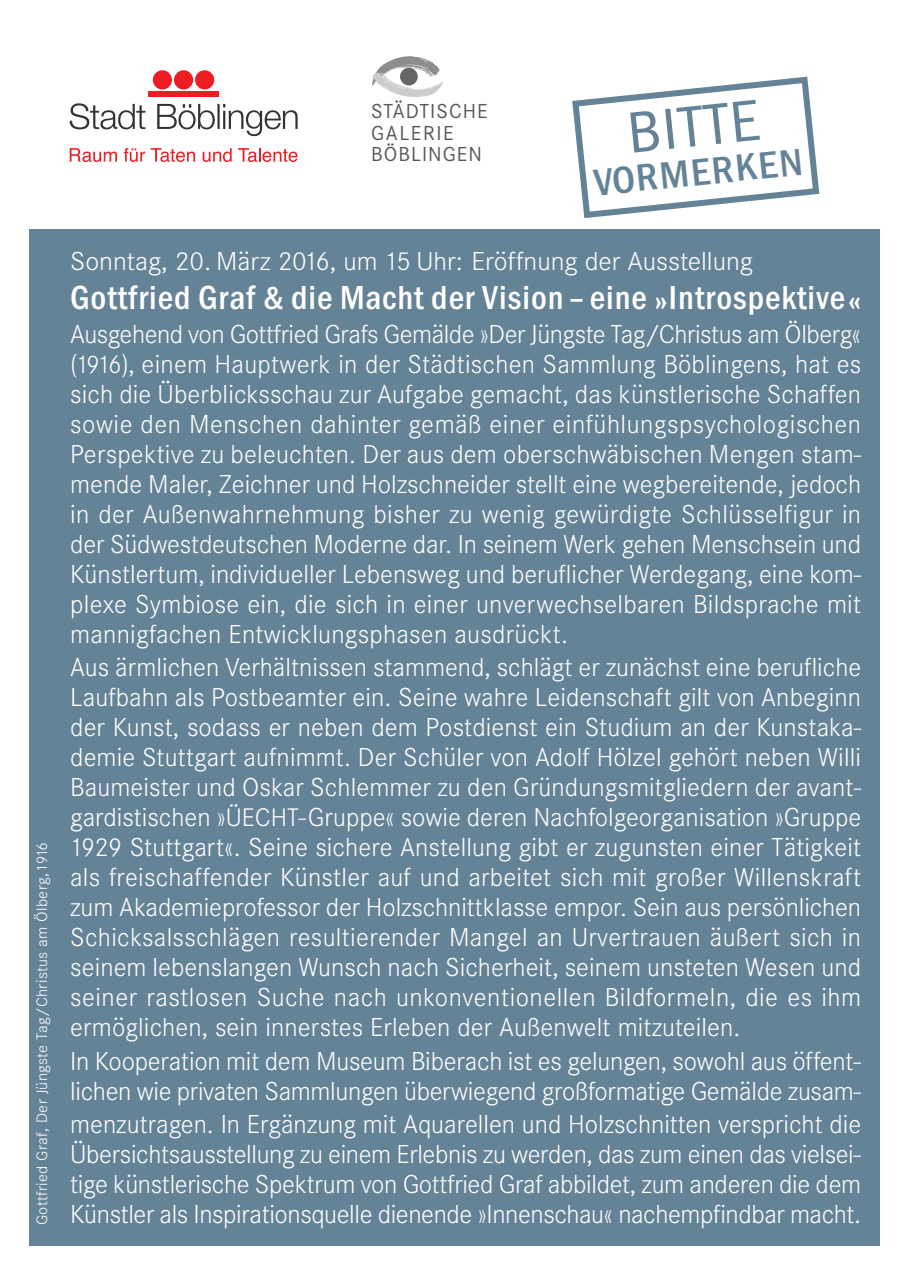
<style>
.page{position:relative;width:910px;height:1276px;background:#fff}
.page>*{position:absolute;margin:0;border:0;box-sizing:border-box;transform-origin:0 0}
.t1{font:condensed 60px "Franklin Gothic";color:#658397;scale:1.05 1}
.t2{font:500 condensed 39.3px "Franklin Gothic";color:#658397;scale:1.05 1}
.t3{font:500 condensed 34.5px "Franklin Gothic";letter-spacing:.03em;color:#fff}
.t4{font:300 27px/30px "Corporate S";letter-spacing:-.01em;color:#fff;text-align:justify}
.t5{font:300 27px "Corporate S";letter-spacing:-.01em;color:#fff;scale:1.04 1}
.t6{font:21px/21.6px "Corporate S";letter-spacing:.05em;color:#57585a}
.t7{font:300 15.9px "Corporate S";letter-spacing:.02em;color:#fff;scale:1.05 1}
.s1{font-size:33px}
.s2{font-size:26.4px}
</style>
<div class="page">
<div style="left:148px;top:92px;width:71px;height:5px;background:#ee1d23"></div>
<div style="left:153px;top:70px;width:19px;height:19px;background:#ee1d23;border-radius:50%"></div>
<div style="left:195px;top:70px;width:19px;height:19px;background:#ee1d23;border-radius:50%"></div>
<div style="left:174px;top:70px;width:19px;height:19px;background:#ee1d23;border-radius:50%"></div>
<svg style="left:70px;top:103px;width:228px;height:33px"></svg>
<svg style="left:70px;top:148px;width:47px;height:14px"></svg>
<svg style="left:124px;top:148px;width:21px;height:14px"></svg>
<svg style="left:151px;top:148px;width:44px;height:14px"></svg>
<svg style="left:203px;top:148px;width:29px;height:14px"></svg>
<svg style="left:238px;top:148px;width:60px;height:14px"></svg>
<div style="left:30px;top:230px;width:850px;height:1016px;background:#658397"></div>
<img style="left:376px;top:56px;width:63px;height:16px">
<img style="left:372px;top:72px;width:71px;height:24px">
<div style="left:400px;top:68px;width:18px;height:17px;background:#666;border-radius:50%"></div>
<svg style="left:572px;top:76px;width:248px;height:143px"></svg>
<p class="t6" style="left:371px;top:102px;width:118px">STÄDTISCHE<br>GALERIE<br>BÖBLINGEN</p>
<h1 class="t1" style="left:626px;top:113px;width:127px;rotate:-6deg">BITTE</h1>
<h2 class="t2" style="left:592px;top:168px;width:201px;rotate:-6deg">VORMERKEN</h2>
<p class="t7" style="left:36px;top:1225px;width:366px;rotate:-90deg">Gottfried Graf, Der Jüngste Tag/Christus am Ölberg,1916</p>
<p class="t5" style="left:70px;top:252px;width:658px">Sonntag, 20. März 2016, um 15 Uhr: Eröffnung der Ausstellung</p>
<p class="t3" style="left:70px;top:284px;width:792px">Gottfried Graf <span class="s1">&amp;</span> die Macht der Vision–eine »Introspektive«</p>
<p class="t4" style="left:70px;top:321px;width:793px">Ausgehend von Gottfried Grafs Gemälde »Der Jüngste Tag/Christus am Ölberg« (<span class="s2">1916</span>), einem Hauptwerk in der Städtischen Sammlung Böblingens, hat es sich die Überblicksschau zur Aufgabe gemacht, das künstlerische Schaffen sowie den Menschen dahinter gemäß einer einfühlungspsychologischen Perspektive zu beleuchten. Der aus dem oberschwäbischen Mengen stam&shy;mende Maler, Zeichner und Holzschneider stellt eine wegbereitende, jedoch in der Außenwahrnehmung bisher zu wenig gewürdigte Schlüsselfigur in der Südwestdeutschen Moderne dar. In seinem Werk gehen Menschsein und Künstlertum, individueller Lebensweg und beruflicher Werdegang, eine kom - plexe Symbiose ein, die sich in einer unverwechselbaren Bildsprache mit mannigfachen Entwicklungsphasen ausdrückt.</p>
<p class="t4" style="left:70px;top:655px;width:793px">Aus ärmlichen Verhältnissen stammend, schlägt er zunächst eine berufliche Laufbahn als Postbeamter ein. Seine wahre Leidenschaft gilt von Anbeginn der Kunst, sodass er neben dem Postdienst ein Studium an der Kunstaka&shy;demie Stuttgart aufnimmt. Der Schüler von Adolf Hölzel gehört neben Willi Baumeister und Oskar Schlemmer zu den Gründungsmitgliedern der avant&shy;gardistischen »<span class="s2">ÜECHT</span>-Gruppe« sowie deren Nachfolgeorganisation »Gruppe 1929 Stuttgart«. Seine sichere Anstellung gibt er zugunsten einer Tätigkeit als freischaffender Künstler auf und arbeitet sich mit großer Willenskraft zum Akademieprofessor der Holzschnittklasse empor. Sein aus persönlichen Schicksalsschlägen resultierender Mangel an Urvertrauen äußert sich in seinem lebenslangen Wunsch nach Sicherheit, seinem unsteten Wesen und seiner rastlosen Suche nach unkonventionellen Bildformeln, die es ihm ermöglichen, sein innerstes Erleben der Außenwelt mitzuteilen.</p>
<p class="t4" style="left:70px;top:1048px;width:792px">In Kooperation mit dem Museum Biberach ist es gelungen, sowohl aus öf fent - li chen wie privaten Sammlungen überwiegend großformatige Gemälde zusam-</p>
<p class="t4" style="left:70px;top:1112px;width:792px">men zutragen. In Ergänzung mit Aquarellen und Holzschnitten verspricht die Übersichtsausstellung zu einem Erlebnis zu werden, das zum einen das vielsei - tige künstlerische Spektrum von Gottfried Graf abbildet, zum anderen die dem Künstler als Inspirationsquelle dienende »Innenschau« nachempfindbar macht.</p>
</div>
